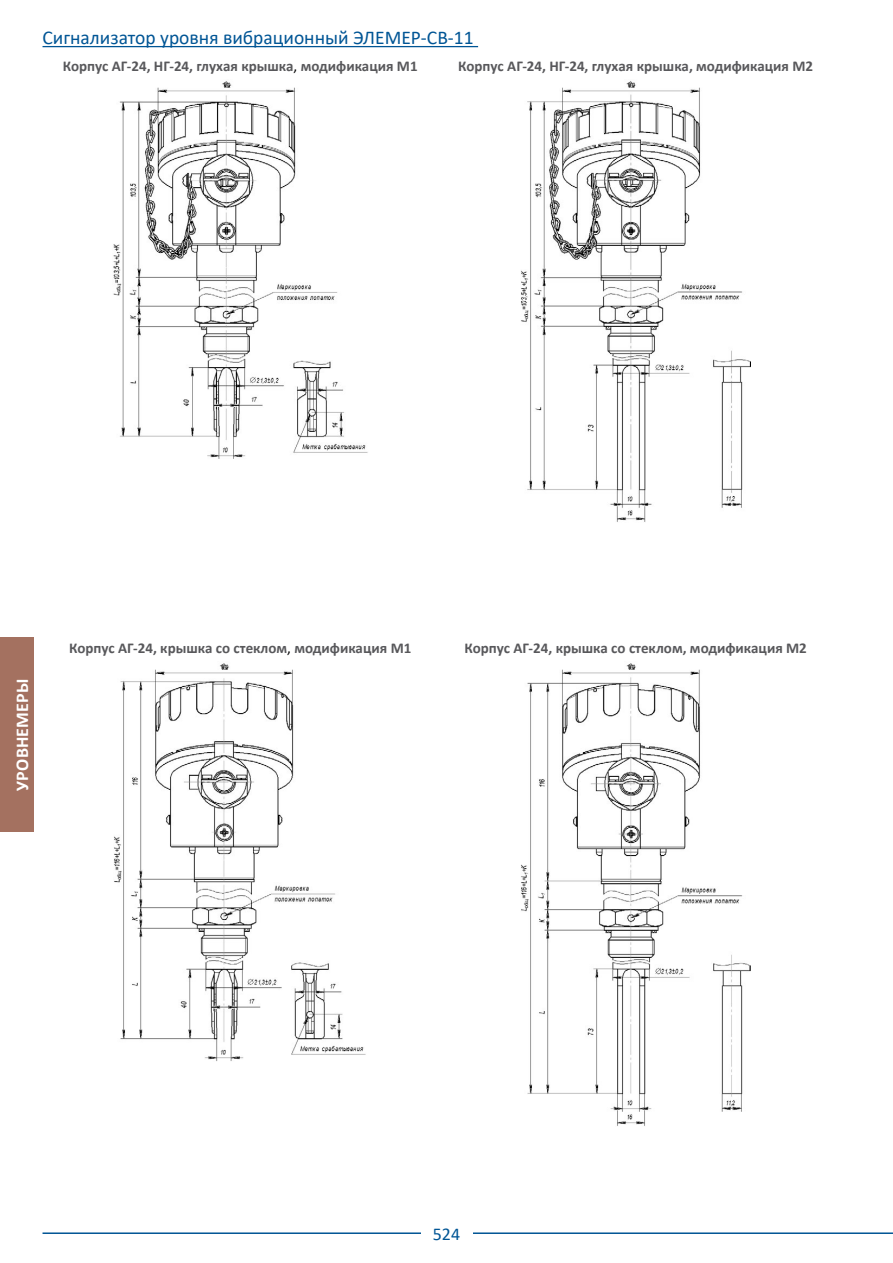
<style>
.page{position:relative;width:893px;height:1263px;background:#fff}
.page>*{position:absolute;margin:0;border:0;box-sizing:border-box;transform-origin:0 0}
.t1{font:19.5px "Calibri";color:#005595}
.t2{font:700 18px "Calibri";letter-spacing:.01em;color:#fff}
.t3{font:18px "Calibri";color:#005595}
.t4{font:700 15px "Calibri";color:#58585b}
.s1{font-weight:400;color:#000}
</style>
<div class="page">
<hr style="left:43px;top:1232px;width:850px;height:2px;background:#005595">
<hr style="left:43px;top:46px;width:435px;height:1px;background:#005595">
<div style="left:421px;top:1225px;width:51px;height:16px;background:#fff"></div>
<div style="left:0;top:637px;width:34px;height:195px;background:#a47160"></div>
<img style="left:113px;top:81px;width:255px;height:378px">
<img style="left:521px;top:81px;width:230px;height:441px">
<img style="left:114px;top:663px;width:252px;height:398px">
<img style="left:521px;top:663px;width:230px;height:463px">
<h1 class="t1" style="left:43px;top:24px;width:433px">Сигнализатор уровня вибрационный ЭЛЕМЕР-СВ-11</h1>
<p class="t4" style="left:63px;top:55px;width:356px">Корпус АГ-24, НГ-24, глухая крышка<span class="s1">,</span> модификация М1</p>
<p class="t4" style="left:458px;top:55px;width:356px">Корпус АГ-24, НГ-24, глухая крышка, модификация М2</p>
<p class="t2" style="left:9px;top:790px;width:113px;rotate:-90deg">УРОВНЕМЕРЫ</p>
<p class="t4" style="left:69px;top:638px;width:344px">Корпус АГ-24, крышка со стеклом<span class="s1">,</span> модификация М1</p>
<p class="t4" style="left:464px;top:638px;width:344px">Корпус АГ-24, крышка со стеклом, модификация М2</p>
<p class="t3" style="left:433px;top:1221px;width:29px">524</p>
</div>
